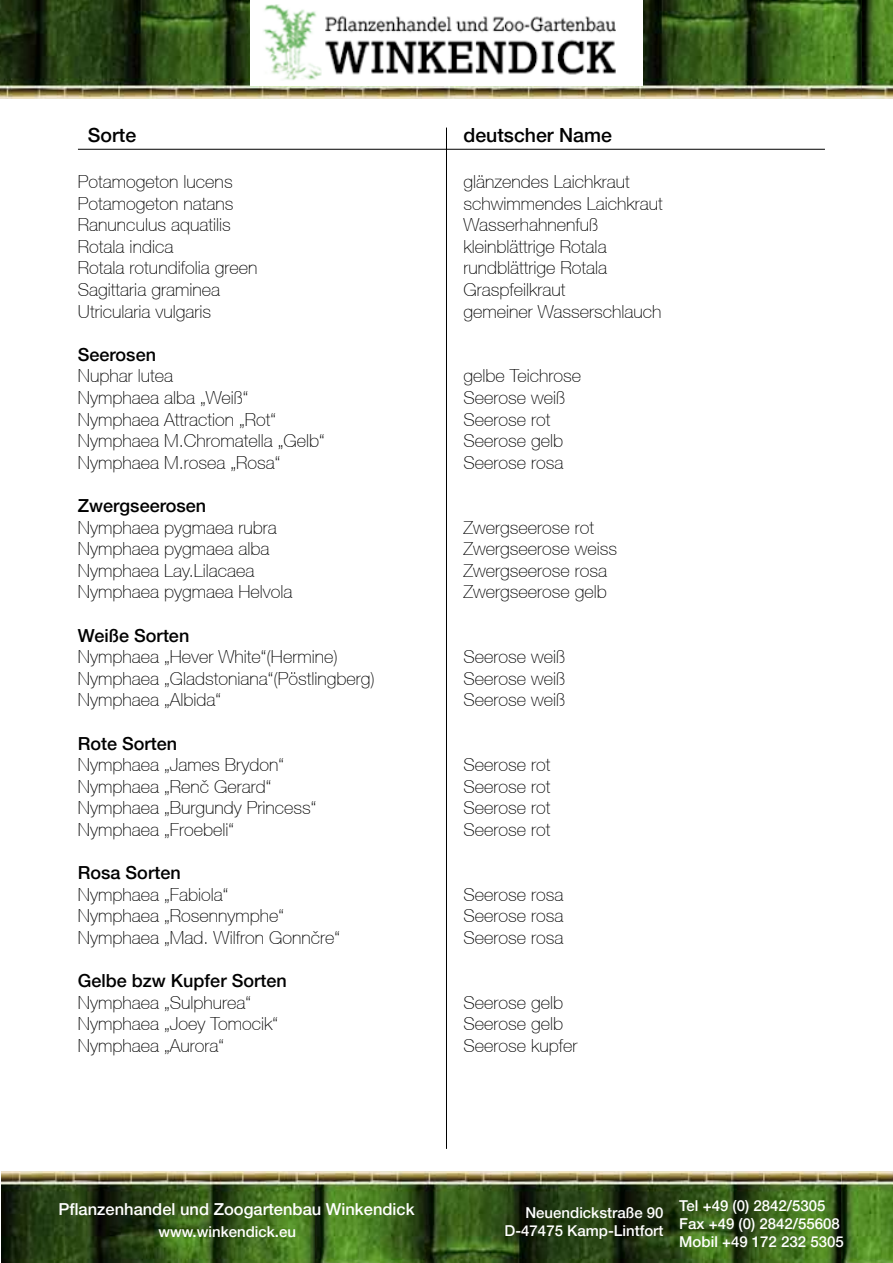
<style>
.page{position:relative;width:893px;height:1263px;background:#fff}
.page>*{position:absolute;margin:0;border:0;box-sizing:border-box;transform-origin:0 0}
.t1{font:500 19.5px "Helvetica Neue LT";color:#000}
.t2{font:100 18px/21.6px "Helvetica Neue CE";color:#000}
.t3{font:500 18px "Helvetica Neue LT";color:#000}
.t4{font:500 16.5px "Helvetica Neue LT";color:#fff}
.t5{font:500 15px/18px "Helvetica Neue LT";color:#fff;text-align:right}
</style>
<div class="page">
<img style="left:344px;top:0;width:518px;height:99px">
<img style="left:0;top:0;width:344px;height:99px">
<img style="left:862px;top:0;width:31px;height:99px">
<img style="left:250px;top:0;width:393px;height:85px">
<img style="left:841px;top:1171px;width:52px;height:92px">
<img style="left:1px;top:1171px;width:315px;height:92px">
<img style="left:316px;top:1171px;width:525px;height:92px">
<hr style="left:78px;top:149px;width:747px;height:1px;background:#000">
<hr style="left:446px;top:128px;width:1px;height:1021px;background:#000">
<p class="t1" style="left:88px;top:123px;width:50px">Sorte</p>
<p class="t1" style="left:463px;top:123px;width:150px">deutscher Name</p>
<p class="t2" style="left:78px;top:171px;width:181px">Potamogeton lucens<br>Potamogeton natans<br>Ranunculus aquatilis<br>Rotala indica<br>Rotala rotundifolia green<br>Sagittaria graminea<br>Utricularia vulgaris</p>
<p class="t3" style="left:78px;top:344px;width:80px">Seerosen</p>
<p class="t2" style="left:78px;top:365px;width:248px">Nuphar lutea<br>Nymphaea alba „Weiß“<br>Nymphaea Attraction „Rot“<br>Nymphaea M.Chromatella „Gelb“<br>Nymphaea M.rosea „Rosa“</p>
<p class="t3" style="left:78px;top:495px;width:130px">Zwergseerosen</p>
<p class="t2" style="left:78px;top:517px;width:216px">Nymphaea pygmaea rubra<br>Nymphaea pygmaea alba<br>Nymphaea Lay.Lilacaea<br>Nymphaea pygmaea Helvola</p>
<p class="t3" style="left:78px;top:624px;width:113px">Weiße Sorten</p>
<p class="t2" style="left:78px;top:646px;width:298px">Nymphaea „Hever White“(Hermine)<br>Nymphaea „Gladstoniana“(Pöstlingberg)<br>Nymphaea „Albida“</p>
<p class="t3" style="left:78px;top:732px;width:101px">Rote Sorten</p>
<p class="t2" style="left:78px;top:754px;width:240px">Nymphaea „James Brydon“<br>Nymphaea „Renè Gerard“<br>Nymphaea „Burgundy Princess“<br>Nymphaea „Froebeli“</p>
<p class="t3" style="left:78px;top:862px;width:104px">Rosa Sorten</p>
<p class="t2" style="left:78px;top:884px;width:264px">Nymphaea „Fabiola“<br>Nymphaea „Rosennymphe“<br>Nymphaea „Mad. Wilfron Gonnère“</p>
<p class="t3" style="left:78px;top:970px;width:210px">Gelbe bzw Kupfer Sorten</p>
<p class="t2" style="left:78px;top:992px;width:202px">Nymphaea „Sulphurea“<br>Nymphaea „Joey Tomocik“<br>Nymphaea „Aurora“</p>
<p class="t2" style="left:463px;top:171px;width:201px">glänzendes Laichkraut schwimmendes Laichkraut<br>Wasserhahnenfuß kleinblättrige Rotala rundblättrige Rotala<br>Graspfeilkraut<br>gemeiner Wasserschlauch</p>
<p class="t2" style="left:463px;top:365px;width:119px">gelbe Teichrose<br>Seerose weiß<br>Seerose rot<br>Seerose gelb<br>Seerose rosa</p>
<p class="t2" style="left:463px;top:517px;width:155px">Zwergseerose rot<br>Zwergseerose weiss<br>Zwergseerose rosa<br>Zwergseerose gelb</p>
<p class="t2" style="left:463px;top:646px;width:103px;text-align:justify">Seerose weiß Seerose weiß Seerose weiß</p>
<p class="t2" style="left:463px;top:754px;width:89px;text-align:justify">Seerose rot Seerose rot Seerose rot Seerose rot</p>
<p class="t2" style="left:463px;top:884px;width:102px;text-align:justify">Seerose rosa Seerose rosa Seerose rosa</p>
<p class="t2" style="left:463px;top:992px;width:116px">Seerose gelb<br>Seerose gelb<br>Seerose kupfer</p>
<p class="t4" style="left:58px;top:1199px;width:358px">Pflanzenhandel und Zoogartenbau Winkendick</p>
<p class="t5" style="left:158px;top:1222px;width:139px">www.winkendick.eu</p>
<p class="t5" style="left:505px;top:1203px;width:160px">Neuendickstraße 90<br>D-47475 Kamp-Lintfort</p>
<p class="t5" style="left:679px;top:1196px;width:166px;text-align:left">Tel +49 (0) 2842/5305<br>Fax +49 (0) 2842/55608<br>Mobil +49 172 232 5305</p>
</div>
